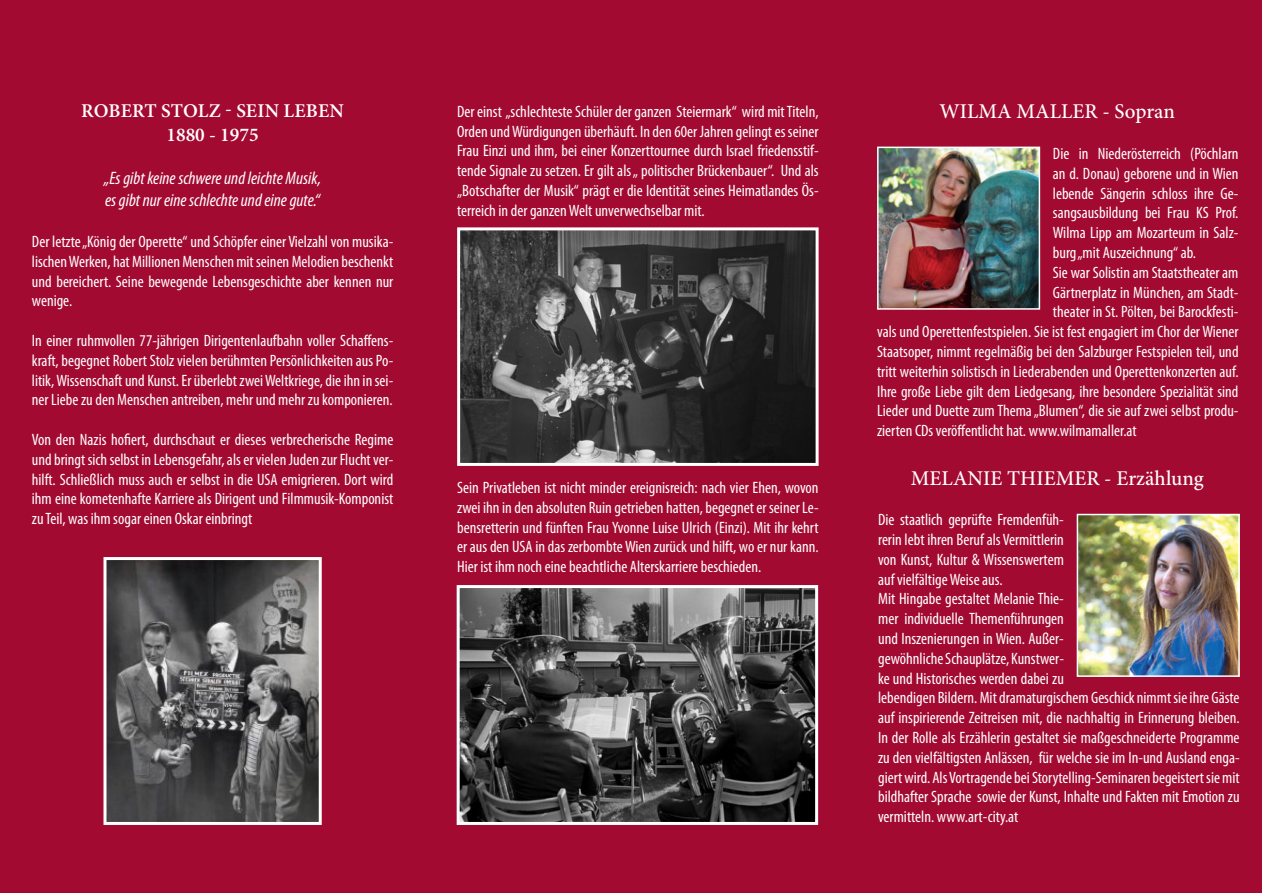
<style>
.page{position:relative;width:1263px;height:893px;background:#fff}
.page>*{position:absolute;margin:0;border:0;box-sizing:border-box;transform-origin:0 0}
.t1{font:500 21px "Minion Pro";color:#fff}
.t2{font:600 19.5px/23.4px "Minion Pro";color:#fff;text-align:center}
.t3{font:italic condensed 18px/21.6px "Myriad Pro";color:#fff}
.t4{font:condensed 16.5px/19.8px "Myriad Pro";color:#fff;text-align:justify}
</style>
<div class="page">
<div style="left:0;top:0;width:1262px;height:893px;background:#a30a32"></div>
<img style="left:461px;top:589px;width:353px;height:232px">
<div style="left:457px;top:585px;width:361px;height:240px;border:3px solid #fff"></div>
<img style="left:107px;top:561px;width:211px;height:260px">
<div style="left:103px;top:557px;width:219px;height:268px;border:3px solid #fff"></div>
<img style="left:880px;top:150px;width:157px;height:157px">
<div style="left:877px;top:147px;width:163px;height:163px;border:2px solid #fff"></div>
<img style="left:1080px;top:517px;width:157px;height:157px">
<div style="left:1077px;top:514px;width:163px;height:163px;border:2px solid #fff"></div>
<img style="left:461px;top:231px;width:354px;height:231px">
<div style="left:457px;top:227px;width:362px;height:239px;border:3px solid #fff"></div>
<p class="t2" style="left:81px;top:99px;width:264px">ROBERT STOLZ - SEIN LEBEN<br>1880 - 1975</p>
<p class="t3" style="left:104px;top:167px;width:218px">„Es gibt keine schwere und leichte Musik, es gibt nur eine schlechte und eine gute.“</p>
<p class="t4" style="left:32px;top:231px;width:363px">Der letzte „König der Operette“ und Schöpfer einer Vielzahl von musika&shy;lischen Werken, hat Millionen Menschen mit seinen Melodien beschenkt und bereichert. Seine bewegende Lebensgeschichte aber kennen nur wenige.</p>
<p class="t4" style="left:32px;top:330px;width:363px">In einer ruhmvollen 77-jährigen Dirigentenlaufbahn voller Schaffens&shy;kraft, begegnet Robert Stolz vielen berühmten Persönlichkeiten aus Po&shy;litik, Wissenschaft und Kunst. Er überlebt zwei Weltkriege, die ihn in sei&shy;ner Liebe zu den Menschen antreiben, mehr und mehr zu komponieren.</p>
<p class="t4" style="left:32px;top:429px;width:363px">Von den Nazis hofiert, durchschaut er dieses verbrecherische Regime und bringt sich selbst in Lebensgefahr, als er vielen Juden zur Flucht ver&shy;hilft. Schließlich muss auch er selbst in die USA emigrieren. Dort wird ihm eine kometenhafte Karriere als Dirigent und Filmmusik-Komponist zu Teil, was ihm sogar einen Oskar einbringt</p>
<p class="t4" style="left:457px;top:101px;width:363px">Der einst „schlechteste Schüler der ganzen Steiermark“ wird mit Titeln, Orden und Würdigungen überhäuft. In den 60er Jahren gelingt es seiner Frau Einzi und ihm, bei einer Konzerttournee durch Israel friedensstif&shy;tende Signale zu setzen. Er gilt als „ politischer Brückenbauer“. Und als „Botschafter der Musik“ prägt er die Identität seines Heimatlandes Ös&shy;terreich in der ganzen Welt unverwechselbar mit.</p>
<p class="t4" style="left:457px;top:477px;width:363px">Sein Privatleben ist nicht minder ereignisreich: nach vier Ehen, wovon zwei ihn in den absoluten Ruin getrieben hatten, begegnet er seiner Le&shy;bensretterin und fünften Frau Yvonne Luise Ulrich (Einzi). Mit ihr kehrt er aus den USA in das zerbombte Wien zurück und hilft, wo er nur kann.<br>Hier ist ihm noch eine beachtliche Alterskarriere beschieden.</p>
<p class="t1" style="left:939px;top:97px;width:237px">WILMA MALLER - Sopran</p>
<p class="t4" style="left:1053px;top:143px;width:187px">Die in Niederösterreich (Pöchlarn</p>
<p class="t4" style="left:1053px;top:163px;width:187px">an d. Donau) geborene und in Wien</p>
<p class="t4" style="left:1053px;top:183px;width:187px">lebende Sängerin schloss ihre Ge-</p>
<p class="t4" style="left:1053px;top:203px;width:187px">sangsausbildung bei Frau KS Prof.</p>
<p class="t4" style="left:1053px;top:223px;width:187px">Wilma Lipp am Mozarteum in Salz-</p>
<p class="t4" style="left:1053px;top:242px;width:145px">burg „mit Auszeichnung“ ab.</p>
<p class="t4" style="left:1053px;top:262px;width:187px">Sie war Solistin am Staatstheater am</p>
<p class="t4" style="left:1053px;top:282px;width:187px">Gärtnerplatz in München, am Stadt-</p>
<p class="t4" style="left:1053px;top:302px;width:187px">theater in St. Pölten, bei Barockfesti-</p>
<p class="t4" style="left:877px;top:322px;width:363px">vals und Operettenfestspielen. Sie ist fest engagiert im Chor der Wiener</p>
<p class="t4" style="left:877px;top:341px;width:363px">Staatsoper, nimmt regelmäßig bei den Salzburger Festspielen teil, und</p>
<p class="t4" style="left:877px;top:361px;width:363px">tritt weiterhin solistisch in Liederabenden und Operettenkonzerten auf.</p>
<p class="t4" style="left:877px;top:381px;width:363px">Ihre große Liebe gilt dem Liedgesang, ihre besondere Spezialität sind</p>
<p class="t4" style="left:877px;top:401px;width:363px">Lieder und Duette zum Thema „Blumen“, die sie auf zwei selbst produ-</p>
<p class="t4" style="left:877px;top:421px;width:261px">zierten CDs veröffentlicht hat. www.wilmamaller.at</p>
<p class="t1" style="left:911px;top:464px;width:294px">MELANIE THIEMER - Erzählung</p>
<p class="t4" style="left:878px;top:509px;width:363px;text-align:left">Die staatlich geprüfte Fremdenfüh-<br>rerin lebt ihren Beruf als Vermittlerin<br>von Kunst, Kultur &amp; Wissenswertem<br>auf vielfältige Weise aus.<br>Mit Hingabe gestaltet Melanie Thie-<br>mer individuelle Themenführungen<br>und Inszenierungen in Wien. Außer-<br>gewöhnliche Schauplätze, Kunstwer-<br>ke und Historisches werden dabei zu<br>lebendigen Bildern. Mit dramaturgischem Geschick nimmt sie ihre Gäste auf inspirierende Zeitreisen mit, die nachhaltig in Erinnerung bleiben.<br>In der Rolle als Erzählerin gestaltet sie maßgeschneiderte Programme zu den vielfältigsten Anlässen, für welche sie im In-und Ausland enga&shy;giert wird. Als Vortragende bei Storytelling-Seminaren begeistert sie mit bildhafter Sprache sowie der Kunst, Inhalte und Fakten mit Emotion zu vermitteln. www.art-city.at</p>
</div>
